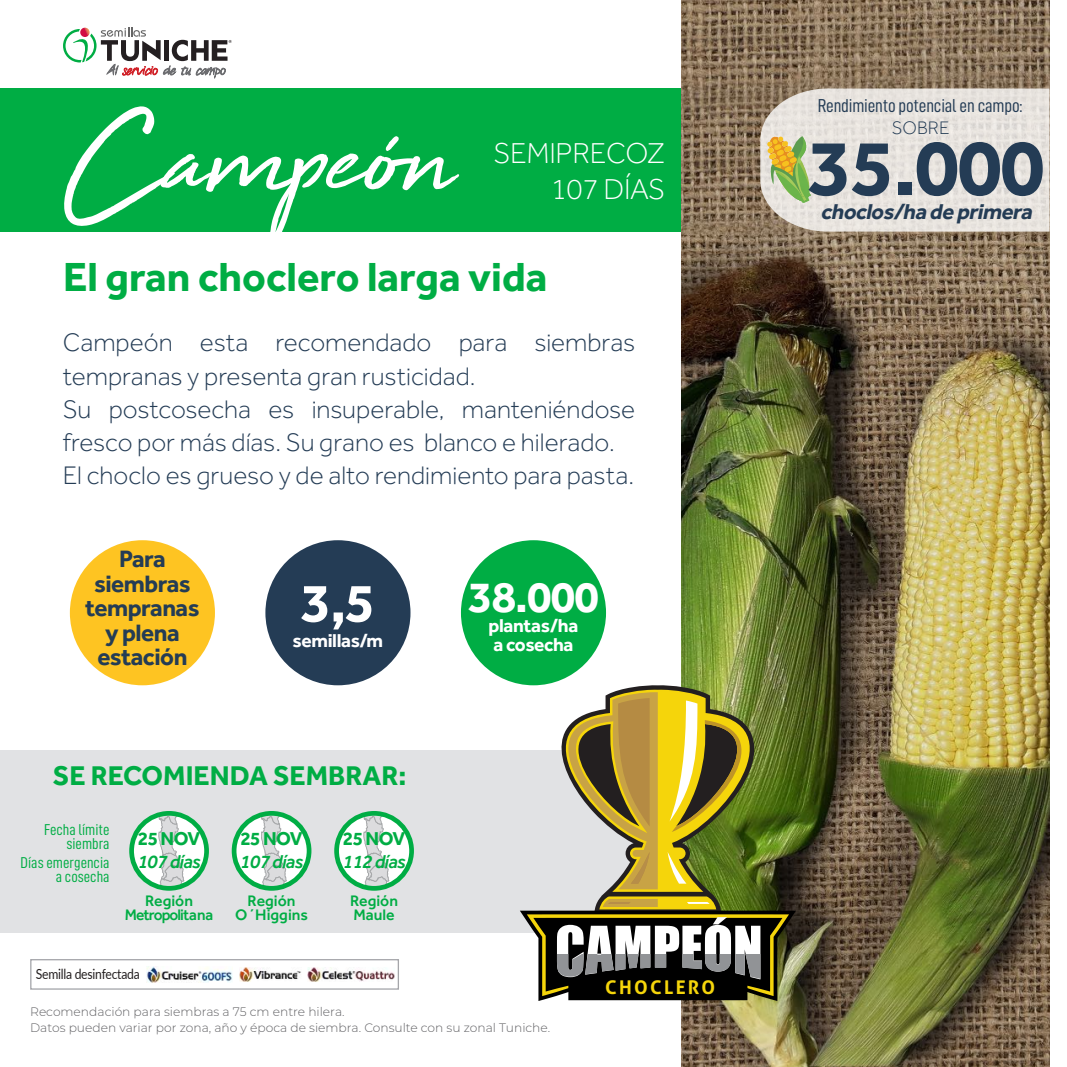
<style>
.page{position:relative;width:1067px;height:1067px;background:#fff}
.page>*{position:absolute;margin:0;border:0;box-sizing:border-box;transform-origin:0 0}
.t1{font:134.4px "High Tide";letter-spacing:-.01em;color:#fff}
.t2{font:700 81.38px "Effra";color:#243c55}
.t3{font:700 56px "Effra";color:#fff}
.t4{font:700 44.8px "Effra";color:#fff}
.t5{font:700 42px "Effra";color:#00ad44}
.t6{font:300 29.75px/35.4px "Effra";letter-spacing:-.01em;color:#fff;text-align:right}
.t7{font:700 28px "Effra";color:#00ad44}
.t8{font:300 26.25px/33.2px "Effra";color:#243c55}
.t9{font:700 24.5px/24.5px "Effra";letter-spacing:-.02em;color:#243c55;text-align:center}
.t10{font:italic 700 22.22px "Effra";color:#243c55}
.t11{font:700 19.25px "Effra";letter-spacing:-.02em;color:#fff}
.t12{font:italic 500 19.25px "Effra";letter-spacing:-.03em;color:#00ad44}
.t13{font:700 19.25px "Effra";letter-spacing:-.03em;color:#00ad44}
.t14{font:700 18.9px "Aller";letter-spacing:.12em;color:#f5d50b}
.t15{font:18.72px "D DIN Condensed";letter-spacing:-.01em;color:#243c55}
.t16{font:300 18.72px "Effra";color:#243c55}
.t17{font:15.75px/14.2px "D DIN Condensed";color:#00ad44;text-align:right}
.t18{font:500 15.75px/14px "Effra";color:#00ad44;text-align:center}
.t19{font:500 15.75px/14px "Effra";letter-spacing:-.06em;color:#00ad44;text-align:center}
.t20{font:14px "Lato";letter-spacing:-.02em;color:#231f20;scale:.87 1}
.t21{font:300 12.25px/15.8px "Montserrat";color:#616164}
</style>
<div class="page">
<div style="left:0;top:750px;width:765px;height:183px;background:#e1e2e4"></div>
<div style="left:0;top:88px;width:765px;height:144px;background:#00ad44"></div>
<img style="left:682px;top:0;width:367px;height:1067px">
<svg style="left:760px;top:88px;width:289px;height:144px;background:#dfdbd0"></svg>
<div style="left:30px;top:959px;width:369px;height:30px;border:1px solid #a5a6aa"></div>
<img style="left:239px;top:967px;width:62px;height:15px">
<img style="left:147px;top:966px;width:85px;height:16px">
<svg style="left:209px;top:981px;width:18px;height:1px"></svg>
<img style="left:307px;top:967px;width:88px;height:15px">
<div style="left:70px;top:540px;width:145px;height:145px;background:#fec422;border-radius:50%"></div>
<div style="left:461px;top:540px;width:145px;height:145px;background:#00ad44;border-radius:50%"></div>
<div style="left:265px;top:540px;width:145px;height:145px;background:#243c55;border-radius:50%"></div>
<svg style="left:613px;top:689px;width:185px;height:251px"></svg>
<svg style="left:520px;top:692px;width:276px;height:309px"></svg>
<svg style="left:386px;top:136px;width:13px;height:15px"></svg>
<svg style="left:63px;top:27px;width:169px;height:52px"></svg>
<div style="left:132px;top:813px;width:74px;height:75px;background:#fff;border-radius:50%"></div>
<svg style="left:158px;top:813px;width:33px;height:75px"></svg>
<div style="left:129px;top:811px;width:80px;height:79px;border:5px solid #00ad44;border-radius:50%"></div>
<div style="left:234px;top:813px;width:75px;height:75px;background:#fff;border-radius:50%"></div>
<svg style="left:261px;top:813px;width:32px;height:75px"></svg>
<div style="left:232px;top:811px;width:79px;height:79px;border:5px solid #00ad44;border-radius:50%"></div>
<svg style="left:336px;top:813px;width:75px;height:75px;background:#ddf4e6"></svg>
<svg style="left:363px;top:813px;width:33px;height:75px"></svg>
<div style="left:334px;top:811px;width:80px;height:79px;border:5px solid #00ad44;border-radius:50%"></div>
<h1 class="t1" style="left:63px;top:64px;width:392px">Campeon</h1>
<p class="t6" style="left:493px;top:136px;width:173px">SEMIPRECOZ<br>107 DÍAS</p>
<h3 class="t5" style="left:63px;top:251px;width:486px">El gran choclero larga vida</h3>
<p class="t8" style="left:63px;top:326px;width:574px">Campeón esta recomendado para siembras tempranas y presenta gran rusticidad.<br>Su postcosecha es insuperable, manteniéndose fresco por más días. Su grano es blanco e hilerado.<br>El choclo es grueso y de alto rendimiento para pasta.</p>
<p class="t9" style="left:85px;top:546px;width:116px">Para siembras tempranas y plena estación</p>
<h3 class="t4" style="left:468px;top:570px;width:132px">38.000</h3>
<p class="t11" style="left:488px;top:614px;width:91px">plantas/ha</p>
<h3 class="t3" style="left:300px;top:568px;width:76px">3,5</h3>
<p class="t11" style="left:293px;top:628px;width:92px">semillas/m</p>
<p class="t11" style="left:493px;top:633px;width:82px">a cosecha</p>
<p class="t7" style="left:53px;top:759px;width:355px">SE RECOMIENDA SEMBRAR:</p>
<p class="t17" style="left:44px;top:822px;width:67px">Fecha límite siembra</p>
<p class="t17" style="left:21px;top:855px;width:90px">Días emergencia a cosecha</p>
<p class="t13" style="left:138px;top:827px;width:64px">25 NOV</p>
<p class="t12" style="left:137px;top:849px;width:65px">107 días</p>
<p class="t19" style="left:125px;top:893px;width:90px">Región<br>Metropolitana</p>
<p class="t13" style="left:240px;top:827px;width:64px">25 NOV</p>
<p class="t12" style="left:240px;top:849px;width:65px">107 días</p>
<p class="t18" style="left:235px;top:893px;width:74px">Región<br>O´Higgins</p>
<p class="t13" style="left:343px;top:827px;width:64px">25 NOV</p>
<p class="t12" style="left:342px;top:849px;width:65px">112 días</p>
<p class="t18" style="left:350px;top:893px;width:49px;text-align:left">Región<br>Maule</p>
<p class="t20" style="left:36px;top:964px;width:121px">Semilla desinfectada</p>
<p class="t21" style="left:30px;top:1003px;width:521px">Recomendación para siembras a 75 cm entre hilera.<br>Datos pueden variar por zona, año y época de siembra. Consulte con su zonal Tuniche.</p>
<p class="t14" style="left:605px;top:976px;width:111px">CHOCLERO</p>
<p class="t15" style="left:817px;top:95px;width:206px">Rendimiento potencial en campo:</p>
<p class="t16" style="left:892px;top:117px;width:59px">SOBRE</p>
<h2 class="t2" style="left:807px;top:118px;width:238px">35.000</h2>
<p class="t10" style="left:820px;top:198px;width:218px">choclos/ha de primera</p>
</div>
